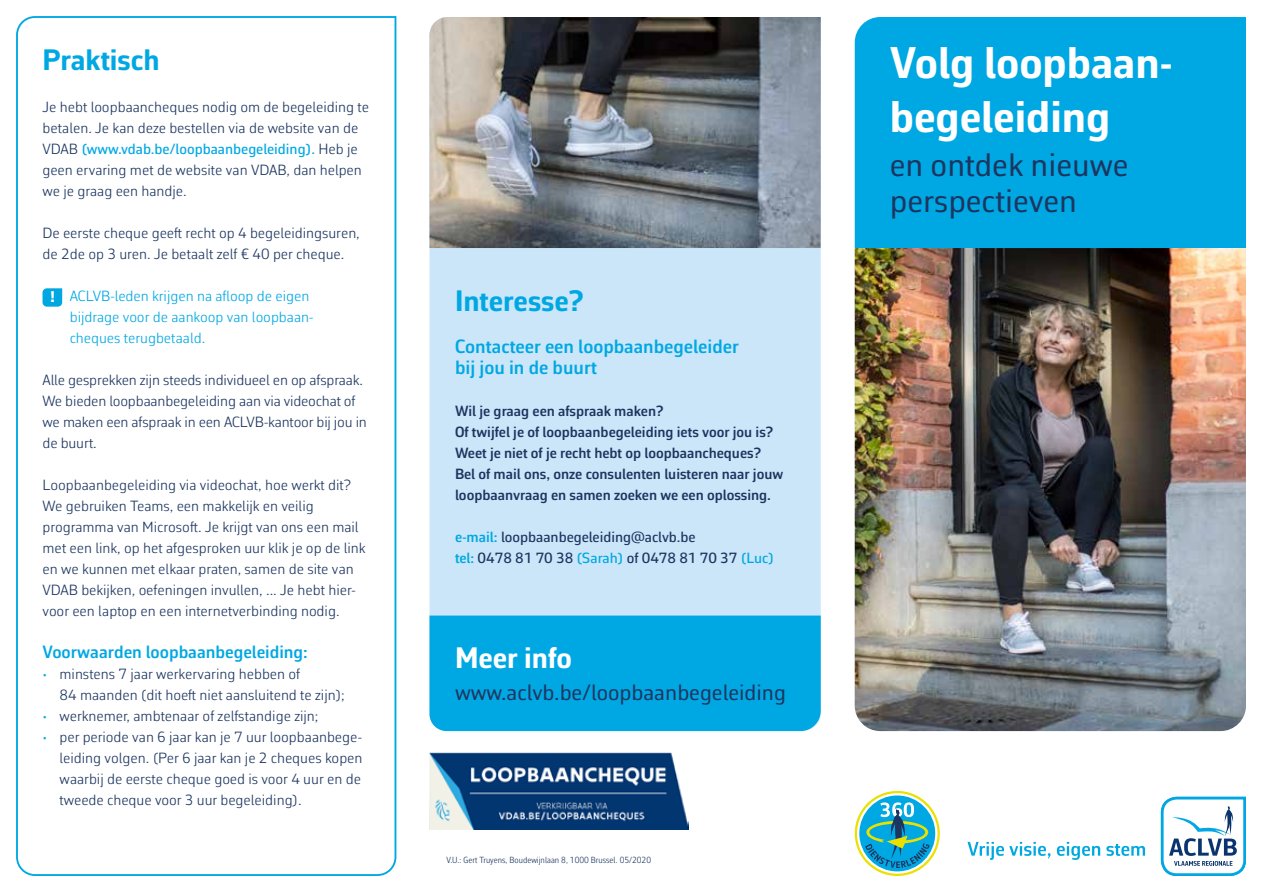
<style>
.page{position:relative;width:1263px;height:893px;background:#fff}
.page>*{position:absolute;margin:0;border:0;box-sizing:border-box;transform-origin:0 0}
.t1{font:700 45px/54px "Corbeau Pro";color:#fff}
.t2{font:33px/36px "Corbeau Pro";color:#1d3661}
.t3{font:700 30px "Corbeau Pro";color:#00a8e3}
.t4{font:700 30px "Corbeau Pro";color:#fff}
.t5{font:22.5px "Corbeau Pro";color:#1d3661}
.t6{font:600 19.5px/21px "Corbeau Pro";color:#00a8e3}
.t7{font:600 18px "Corbeau Pro";color:#00a8e3}
.t8{font:300 15px/21px "Corbeau Pro";color:#1d3661}
.t9{font:600 15px/21px "Corbeau Pro";color:#1d3661}
.t10{font:300 15px/21px "Corbeau Pro";color:#00a8e3}
.t11{font:500 15px/21px "Corbeau Pro";color:#1d3661}
.t12{font:300 9px "Corbeau Con Pro";color:#1d3661}
.s1{font-weight:500;color:#00a8e3}
.s2{font-weight:700;font-size:19.8px;color:#fff}
.s3{color:#00a8e3}
.s4{font-weight:600;color:#00a8e3}
</style>
<div class="page">
<div style="left:429px;top:248px;width:392px;height:368px;background:#cbe6f9"></div>
<div style="left:429px;top:616px;width:392px;height:115px;background:#00a8e3"></div>
<svg style="left:967px;top:842px;width:83px;height:18px"></svg>
<svg style="left:1057px;top:842px;width:43px;height:18px"></svg>
<svg style="left:1106px;top:844px;width:39px;height:12px"></svg>
<svg style="left:16px;top:16px;width:381px;height:860px"></svg>
<svg style="left:43px;top:288px;width:19px;height:19px"></svg>
<div style="left:855px;top:17px;width:391px;height:231px;background:#00a8e3"></div>
<img style="left:855px;top:248px;width:391px;height:483px">
<svg style="left:1160px;top:797px;width:86px;height:79px"></svg>
<img style="left:429px;top:752px;width:260px;height:77px">
<svg style="left:855px;top:791px;width:85px;height:85px"></svg>
<img style="left:429px;top:17px;width:392px;height:231px">
<h3 class="t3" style="left:43px;top:39px;width:119px">Praktisch</h3>
<p class="t8" style="left:43px;top:96px;width:328px">Je hebt loopbaancheques nodig om de begeleiding te betalen. Je kan deze bestellen via de website van de VDAB <span class="s1">(www.vdab.be/loopbaanbegeleiding).</span> Heb je geen ervaring met de website van VDAB, dan helpen we je graag een handje.</p>
<p class="t8" style="left:43px;top:222px;width:319px">De eerste cheque geeft recht op 4 begeleidingsuren, de 2de op 3 uren. Je betaalt zelf € 40 per cheque.</p>
<p class="t10" style="left:70px;top:285px;width:245px;text-indent:-20px"><span class="s2">!</span> ACLVB-leden krijgen na afloop de eigen bijdrage voor de aankoop van loopbaan&shy;cheques terugbetaald.</p>
<p class="t8" style="left:43px;top:369px;width:326px">Alle gesprekken zijn steeds individueel en op afspraak.<br>We bieden loopbaanbegeleiding aan via videochat of we maken een afspraak in een ACLVB-kantoor bij jou in de buurt.</p>
<p class="t8" style="left:43px;top:474px;width:324px">Loopbaanbegeleiding via videochat, hoe werkt dit?<br>We gebruiken Teams, een makkelijk en veilig programma van Microsoft. Je krijgt van ons een mail met een link, op het afgesproken uur klik je op de link en we kunnen met elkaar praten, samen de site van VDAB bekijken, oefeningen invullen, ... Je hebt hier&shy;voor een laptop en een internetverbinding nodig.</p>
<p class="t7" style="left:43px;top:639px;width:267px">Voorwaarden loopbaanbegeleiding:</p>
<p class="t8" style="left:60px;top:663px;width:287px;text-indent:-17px"><span class="s3">•</span> minstens 7 jaar werkervaring hebben of<br>84 maanden (dit hoeft niet aansluitend te zijn);</p>
<p class="t8" style="left:43px;top:705px;width:277px"><span class="s3">•</span> werknemer, ambtenaar of zelfstandige zijn;</p>
<p class="t8" style="left:60px;top:726px;width:304px;text-align:justify;text-indent:-17px"><span class="s3">•</span> per periode van 6 jaar kan je 7 uur loopbaanbege&shy;leiding volgen. (Per 6 jaar kan je 2 cheques kopen waarbij de eerste cheque goed is voor 4 uur en de tweede cheque voor 3 uur begeleiding).</p>
<h3 class="t3" style="left:455px;top:281px;width:130px">Interesse?</h3>
<h3 class="t6" style="left:455px;top:336px;width:285px">Contacteer een loopbaanbegeleider bij jou in de buurt</h3>
<p class="t9" style="left:455px;top:400px;width:330px">Wil je graag een afspraak maken?<br>Of twijfel je of loopbaanbegeleiding iets voor jou is?<br>Weet je niet of je recht hebt op loopbaancheques?<br>Bel of mail ons, onze consulenten luisteren naar jouw loopbaanvraag en samen zoeken we een oplossing.</p>
<p class="t11" style="left:455px;top:526px;width:320px"><span class="s4">e-mail:</span> loopbaanbegeleiding@aclvb.be<br><span class="s4">tel:</span> 0478 81 70 38 <span class="s3">(Sarah)</span> of 0478 81 70 37 <span class="s3">(Luc)</span></p>
<h3 class="t4" style="left:455px;top:638px;width:118px">Meer info</h3>
<h3 class="t5" style="left:455px;top:677px;width:332px">www.aclvb.be/loopbaanbegeleiding</h3>
<p class="t12" style="left:446px;top:853px;width:206px">V.U.: Gert Truyens, Boudewijnlaan 8, 1000 Brussel. 05/2020</p>
<h1 class="t1" style="left:890px;top:35px;width:284px">Volg loopbaan&shy;begeleiding</h1>
<h2 class="t2" style="left:890px;top:147px;width:240px">en ontdek nieuwe perspectieven</h2>
</div>
